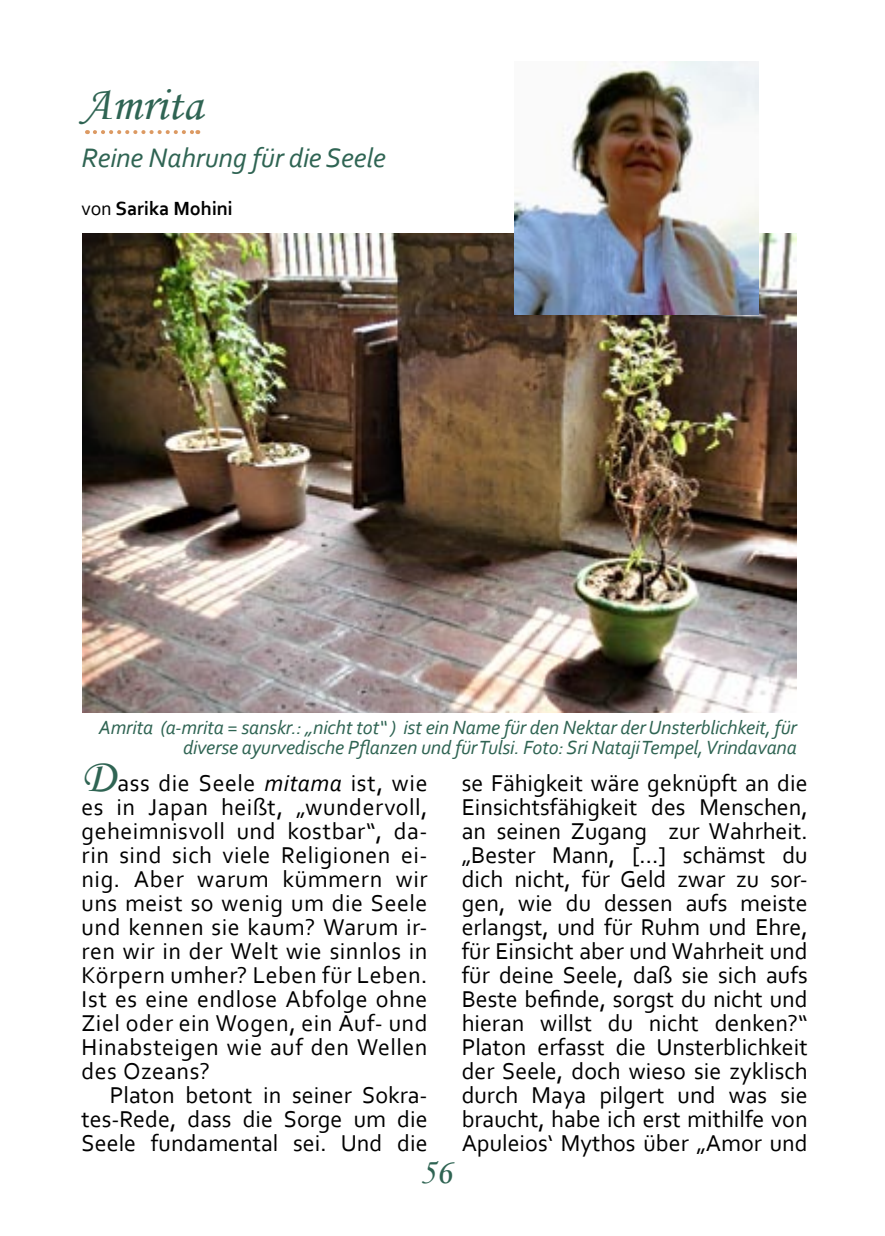
<style>
.page{position:relative;width:885px;height:1236px;background:#fff}
.page>*{position:absolute;margin:0;border:0;box-sizing:border-box;transform-origin:0 0}
.t1{font:48px "Monotype Corsiva";color:#2f6453}
.t2{font:36px "Monotype Corsiva";color:#2f6453}
.t3{font:italic 28px "Corbel";letter-spacing:-.005em;color:#2f6453}
.t4{font:24px/24px "Corbel";color:#000;text-align:justify}
.t5{font:italic 20px/20px "Corbel";letter-spacing:-.01em;color:#2f6453;text-align:right}
.t6{font:700 20px "Corbel";letter-spacing:-.005em;color:#000}
.s1{font-weight:400}
.s2{font-family:"Monotype Corsiva";font-size:48px;color:#2f6453}
.s3{font-style:italic}
</style>
<div class="page">
<svg style="left:95px;top:130px;width:103px;height:4px"></svg>
<img style="left:82px;top:233px;width:714px;height:480px">
<img style="left:514px;top:62px;width:244px;height:253px">
<h1 class="t1" style="left:82px;top:75px;width:122px">Amrita</h1>
<p class="t3" style="left:82px;top:140px;width:306px">Reine Nahrung für die Seele</p>
<p class="t6" style="left:82px;top:196px;width:153px"><span class="s1">von</span> Sarika Mohini</p>
<p class="t5" style="left:99px;top:717px;width:699px">Amrita (a-mrita = sanskr.: „nicht tot“ ) ist ein Name für den Nektar der Unsterblichkeit, für diverse ayurvedische Pflanzen und für Tulsi. Foto: Sri Nataji Tempel, Vrindavana</p>
<p class="t4" style="left:82px;top:770px;width:347px"><span class="s2">D</span>ass die Seele <span class="s3">mitama</span> ist, wie es in Japan heißt, „wundervoll, geheimnisvoll und kostbar“, da&shy;rin sind sich viele Religionen ei&shy;nig. Aber warum kümmern wir uns meist so wenig um die Seele und kennen sie kaum? Warum ir&shy;ren wir in der Welt wie sinnlos in Körpern umher? Leben für Leben.<br>Ist es eine endlose Abfolge ohne Ziel oder ein Wogen, ein Auf- und Hinabsteigen wie auf den Wellen des Ozeans?</p>
<p class="t4" style="left:82px;top:1082px;width:347px;text-indent:28px">Platon betont in seiner Sokra&shy;tes-Rede, dass die Sorge um die Seele fundamental sei. Und die</p>
<p class="t4" style="left:461px;top:770px;width:347px">se Fähigkeit wäre geknüpft an die Einsichtsfähigkeit des Menschen, an seinen Zugang zur Wahrheit. „Bester Mann, […] schämst du dich nicht, für Geld zwar zu sor&shy;gen, wie du dessen aufs meiste erlangst, und für Ruhm und Ehre, für Einsicht aber und Wahrheit und für deine Seele, daß sie sich aufs Beste befinde, sorgst du nicht und hieran willst du nicht denken?“ Platon erfasst die Unsterblichkeit der Seele, doch wieso sie zyklisch durch Maya pilgert und was sie braucht, habe ich erst mithilfe von Apuleios‘ Mythos über „Amor und</p>
<h2 class="t2" style="left:419px;top:1150px;width:33px">56</h2>
</div>
